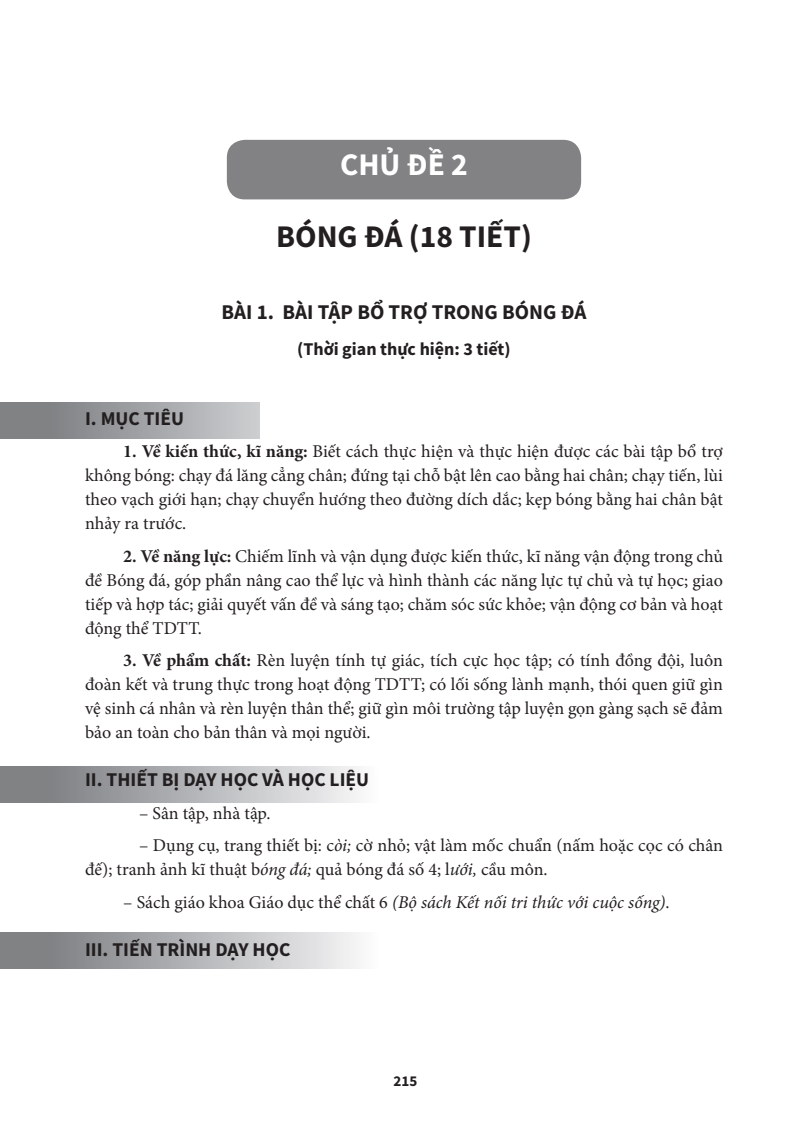
<style>
.page{position:relative;width:808px;height:1127px;background:#fff}
.page>*{position:absolute;margin:0;border:0;box-sizing:border-box;transform-origin:0 0}
._02_Chuong_ten{font:700 31.5px "Source Sans Pro";color:#231f20}
._02_Chuong_ten-2{font:700 31.5px "Source Sans Pro";color:#fff}
._01_Phan_123{font:700 21px "Source Sans Pro";color:#231f20}
.Cap2_1_1{font:700 19.5px "Source Sans Pro";color:#231f20}
.t1{font:18px/24px "Minion Pro";color:#231f20;text-align:justify}
.t2{font:italic 18px "Minion Pro";letter-spacing:-.005em;color:#231f20}
._01_Phan_123-2{font:700 18px "Source Sans Pro";color:#231f20}
.t3{font:700 15px "Source Sans Pro";color:#231f20}
.s1{font-weight:700}
.s2{font-style:italic}
.s3{font-style:normal}
</style>
<div class="page">
<div style="left:227px;top:140px;width:354px;height:59px;background:#828285;border-radius:18px"></div>
<p class="_02_Chuong_ten-2" style="left:340px;top:143px;width:129px">CHỦ ĐỀ 2</p>
<p class="_02_Chuong_ten" style="left:276px;top:215px;width:257px">BÓNG ĐÁ (18 TIẾT)</p>
<p class="_01_Phan_123" style="left:221px;top:298px;width:367px">BÀI 1. BÀI TẬP BỔ TRỢ TRONG BÓNG ĐÁ</p>
<p class="_01_Phan_123-2" style="left:297px;top:337px;width:215px">(Thời gian thực hiện: 3 tiết)</p>
<p class="Cap2_1_1" style="left:85px;top:405px;width:101px">I. MỤC TIÊU</p>
<p class="t1" style="left:85px;top:439px;width:639px;text-indent:38px"><span class="s1">1. Về kiến thức, kĩ năng:</span> Biết cách thực hiện và thực hiện được các bài tập bổ trợ không bóng: chạy đá lăng cẳng chân; đứng tại chỗ bật lên cao bằng hai chân; chạy tiến, lùi theo vạch giới hạn; chạy chuyển hướng theo đường dích dắc; kẹp bóng bằng hai chân bật nhảy ra trước.</p>
<p class="t1" style="left:85px;top:544px;width:639px;text-indent:38px"><span class="s1">2. Về năng lực:</span> Chiếm lĩnh và vận dụng được kiến thức, kĩ năng vận động trong chủ đề Bóng đá, góp phần nâng cao thể lực và hình thành các năng lực tự chủ và tự học; giao tiếp và hợp tác; giải quyết vấn đề và sáng tạo; chăm sóc sức khỏe; vận động cơ bản và hoạt động thể TDTT.</p>
<p class="t1" style="left:85px;top:648px;width:639px;text-indent:38px"><span class="s1">3. Về phẩm chất:</span> Rèn luyện tính tự giác, tích cực học tập; có tính đồng đội, luôn đoàn kết và trung thực trong hoạt động TDTT; có lối sống lành mạnh, thói quen giữ gìn vệ sinh cá nhân và rèn luyện thân thể; giữ gìn môi trường tập luyện gọn gàng sạch sẽ đảm bảo an toàn cho bản thân và mọi người.</p>
<p class="Cap2_1_1" style="left:85px;top:767px;width:286px">II. THIẾT BỊ DẠY HỌC VÀ HỌC LIỆU</p>
<p class="t1" style="left:139px;top:801px;width:133px">– Sân tập, nhà tập.</p>
<p class="t1" style="left:85px;top:834px;width:639px;text-indent:54px">– Dụng cụ, trang thiết bị: c<span class="s2">òi;</span> cờ nhỏ; vật làm mốc chuẩn (nấm hoặc cọc có chân đế); tranh ảnh kĩ thuật b<span class="s2">óng đá;</span> quả bóng đá số 4; l<span class="s2">ưới,</span> cầu môn.</p>
<p class="t2" style="left:123px;top:890px;width:548px"><span class="s3">– Sách giáo khoa Giáo dục thể chất 6</span> (Bộ sách Kết nối tri thức với cuộc sống)<span class="s3">.</span></p>
<p class="Cap2_1_1" style="left:85px;top:936px;width:207px">III. TIẾN TRÌNH DẠY HỌC</p>
<p class="t3" style="left:394px;top:1070px;width:25px">215</p>
</div>
